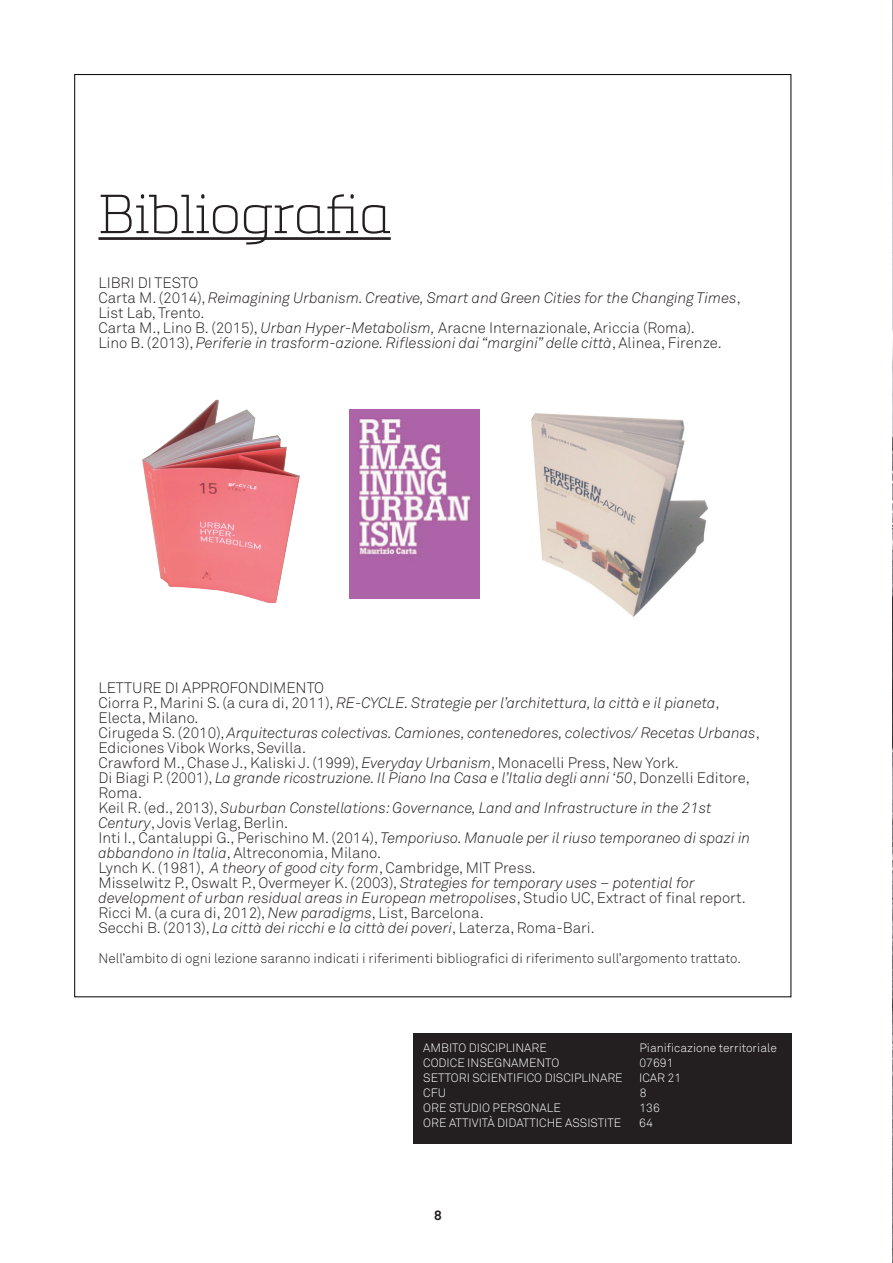
<style>
.page{position:relative;width:893px;height:1263px;background:#fff}
.page>*{position:absolute;margin:0;border:0;box-sizing:border-box;transform-origin:0 0}
.t1{font:54px "Metronic Slab Pro Air";color:#231f20}
.t2{font:italic 300 15px/15px "Akkurat";color:#231f20}
.t3{font:300 13.5px "Akkurat";color:#231f20}
.t4{font:700 13.5px "Akkurat";color:#231f20}
.t5{font:300 12px "Akkurat";color:#fff}
.s1{font-style:normal}
</style>
<div class="page">
<hr style="left:98px;top:237px;width:293px;height:3px;background:#231f20">
<img style="left:892px;top:0;width:1px;height:1263px">
<img style="left:532px;top:414px;width:176px;height:203px">
<div style="left:413px;top:1033px;width:378px;height:111px;background:#231f20"></div>
<img style="left:349px;top:410px;width:130px;height:189px">
<img style="left:142px;top:400px;width:158px;height:203px">
<h1 class="t1" style="left:98px;top:177px;width:294px">Bibliografia</h1>
<p class="t2" style="left:98px;top:275px;width:644px"><span class="s1">LIBRI DI TESTO<br>Carta M. (2014),</span> Reimagining Urbanism. Creative, Smart and Green Cities for the Changing Times<span class="s1">, List Lab, Trento.<br>Carta M., Lino B. (2015),</span> Urban Hyper-Metabolism, <span class="s1">Aracne Internazionale, Ariccia (Roma).<br>Lino B. (2013),</span> Periferie in trasform-azione. Riflessioni dai “margini” delle città<span class="s1">, Alinea, Firenze.</span></p>
<p class="t2" style="left:98px;top:680px;width:663px"><span class="s1">LETTURE DI APPROFONDIMENTO<br>Ciorra P., Marini S. (a cura di, 2011),</span> RE-CYCLE. Strategie per l’architettura, la città e il pianeta<span class="s1">, Electa, Milano.<br>Cirugeda S. (2010),</span> Arquitecturas colectivas. Camiones, contenedores, colectivos/ Recetas Urbanas<span class="s1">, Ediciones Vibok Works, Sevilla.<br>Crawford M., Chase J., Kaliski J. (1999),</span> Everyday Urbanism<span class="s1">, Monacelli Press, New York.<br>Di Biagi P. (2001),</span> La grande ricostruzione. Il Piano Ina Casa e l’Italia degli anni ‘50<span class="s1">, Donzelli Editore, Roma.<br>Keil R. (ed., 2013),</span> Suburban Constellations: Governance, Land and Infrastructure in the 21st Century<span class="s1">, Jovis Verlag, Berlin.<br>Inti I., Cantaluppi G., Perischino M. (2014),</span> Temporiuso. Manuale per il riuso temporaneo di spazi in abbandono in Italia<span class="s1">, Altreconomia, Milano.<br>Lynch K. (1981),</span> A theory of good city form<span class="s1">, Cambridge, MIT Press.<br>Misselwitz P., Oswalt P., Overmeyer K. (2003),</span> Strategies for temporary uses – potential for development of urban residual areas in European metropolises<span class="s1">, Studio UC, Extract of final report.<br>Ricci M. (a cura di, 2012),</span> New paradigms<span class="s1">, List, Barcelona.<br>Secchi B. (2013),</span> La città dei ricchi e la città dei poveri<span class="s1">, Laterza, Roma-Bari.</span></p>
<p class="t3" style="left:98px;top:950px;width:644px">Nell’ambito di ogni lezione saranno indicati i riferimenti bibliografici di riferimento sull’argomento trattato.</p>
<p class="t5" style="left:423px;top:1041px;width:125px">AMBITO DISCIPLINARE</p>
<p class="t5" style="left:639px;top:1041px;width:139px">Pianificazione territoriale</p>
<p class="t5" style="left:423px;top:1056px;width:138px">CODICE INSEGNAMENTO</p>
<p class="t5" style="left:639px;top:1056px;width:36px">07691</p>
<p class="t5" style="left:423px;top:1071px;width:201px">SETTORI SCIENTIFICO DISCIPLINARE</p>
<p class="t5" style="left:639px;top:1071px;width:43px">ICAR 21</p>
<p class="t5" style="left:423px;top:1086px;width:24px">CFU</p>
<p class="t5" style="left:640px;top:1086px;width:8px">8</p>
<p class="t5" style="left:423px;top:1101px;width:139px">ORE STUDIO PERSONALE</p>
<p class="t5" style="left:639px;top:1101px;width:22px">136</p>
<p class="t5" style="left:423px;top:1116px;width:199px">ORE ATTIVITÀ DIDATTICHE ASSISTITE</p>
<p class="t5" style="left:639px;top:1116px;width:15px">64</p>
<p class="t4" style="left:434px;top:1206px;width:9px">8</p>
</div>
